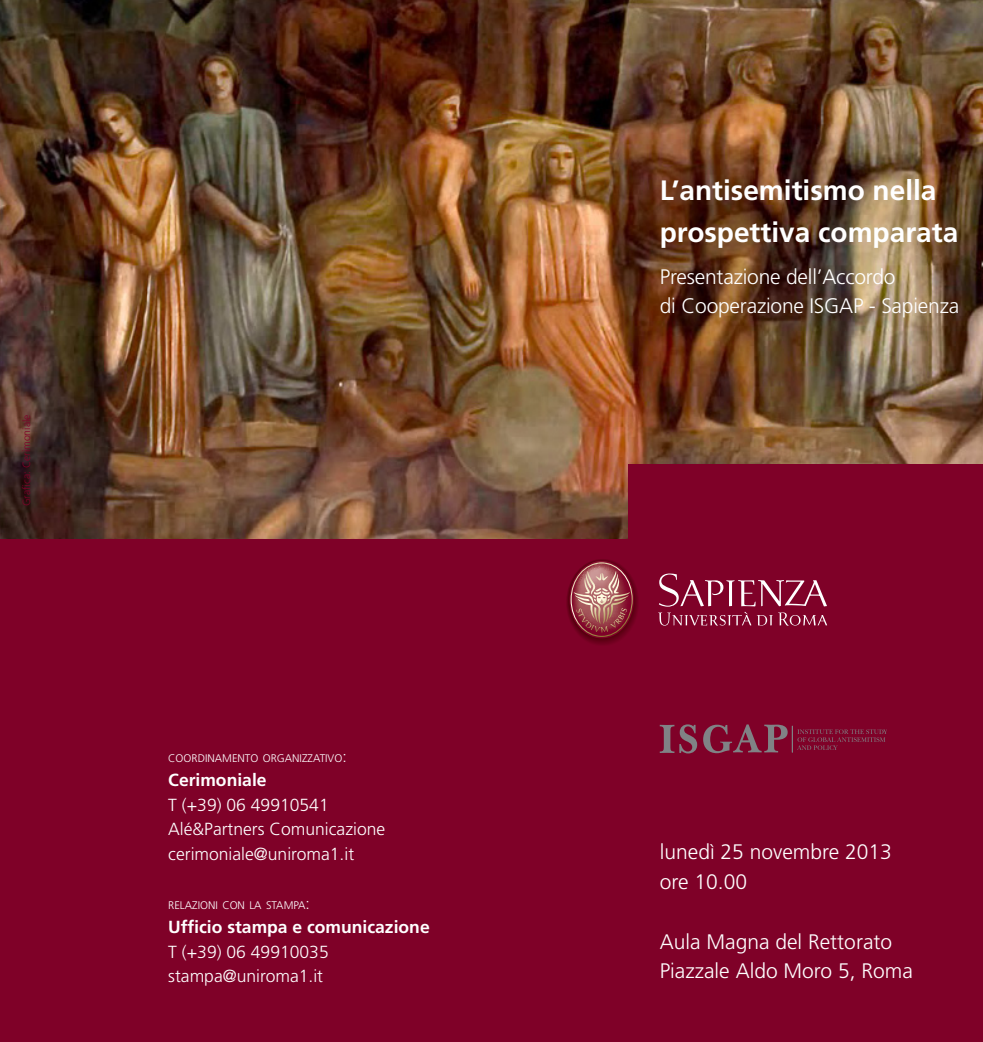
<style>
.page{position:relative;width:983px;height:1042px;background:#fff}
.page>*{position:absolute;margin:0;border:0;box-sizing:border-box;transform-origin:0 0}
.t1{font:700 28px/42px "Frutiger LT Std";color:#fff}
.t2{font:300 21px/29.8px "Frutiger LT Std";color:#fff}
.t3{font:300 17.5px "Frutiger LT Std";color:#fff}
.t4{font:700 17.5px "Frutiger LT Std";color:#fff}
.testo_normale{font:300 11.03px "Frutiger LT Std";color:#fff}
.t5{font:300 10.5px "Frutiger LT Std";color:#7f0128}
.s1{font-size:15.75px}
</style>
<div class="page">
<img style="left:0;top:0;width:982px;height:539px">
<div style="left:0;top:539px;width:982px;height:503px;background:#7f0128"></div>
<div style="left:628px;top:465px;width:354px;height:577px;background:#7f0128"></div>
<svg style="left:569px;top:561px;width:65px;height:77px"></svg>
<svg style="left:658px;top:573px;width:169px;height:53px"></svg>
<svg style="left:659px;top:724px;width:38px;height:29px"></svg>
<svg style="left:703px;top:724px;width:183px;height:29px"></svg>
<p class="t5" style="left:21px;top:506px;width:93px;rotate:-90deg">Grafica: Cerimoniale</p>
<p class="testo_normale" style="left:168px;top:752px;width:180px">COORDINAMENTO ORGANIZZATIVO<span class="s1">:</span></p>
<p class="t4" style="left:168px;top:770px;width:100px">Cerimoniale</p>
<p class="t3" style="left:168px;top:795px;width:162px">T (+39) 06 49910541</p>
<p class="t3" style="left:168px;top:819px;width:218px">Alé&amp;Partners Comunicazione</p>
<p class="t3" style="left:168px;top:844px;width:187px">cerimoniale@uniroma1.it</p>
<p class="testo_normale" style="left:168px;top:899px;width:143px">RELAZIONI CON LA STAMPA<span class="s1">:</span></p>
<p class="t4" style="left:168px;top:917px;width:263px">Ufficio stampa e comunicazione</p>
<p class="t3" style="left:168px;top:942px;width:162px">T (+39) 06 49910035</p>
<p class="t3" style="left:168px;top:966px;width:156px">stampa@uniroma1.it</p>
<p class="t1" style="left:659px;top:169px;width:300px">L’antisemitismo nella prospettiva comparata</p>
<p class="t2" style="left:659px;top:262px;width:301px">Presentazione dell’Accordo<br>di Cooperazione ISGAP - Sapienza</p>
<p class="t2" style="left:659px;top:837px;width:233px">lunedì 25 novembre 2013</p>
<p class="t2" style="left:659px;top:867px;width:89px">ore 10.00</p>
<p class="t2" style="left:659px;top:926px;width:234px">Aula Magna del Rettorato</p>
<p class="t2" style="left:659px;top:956px;width:254px">Piazzale Aldo Moro 5, Roma</p>
</div>
